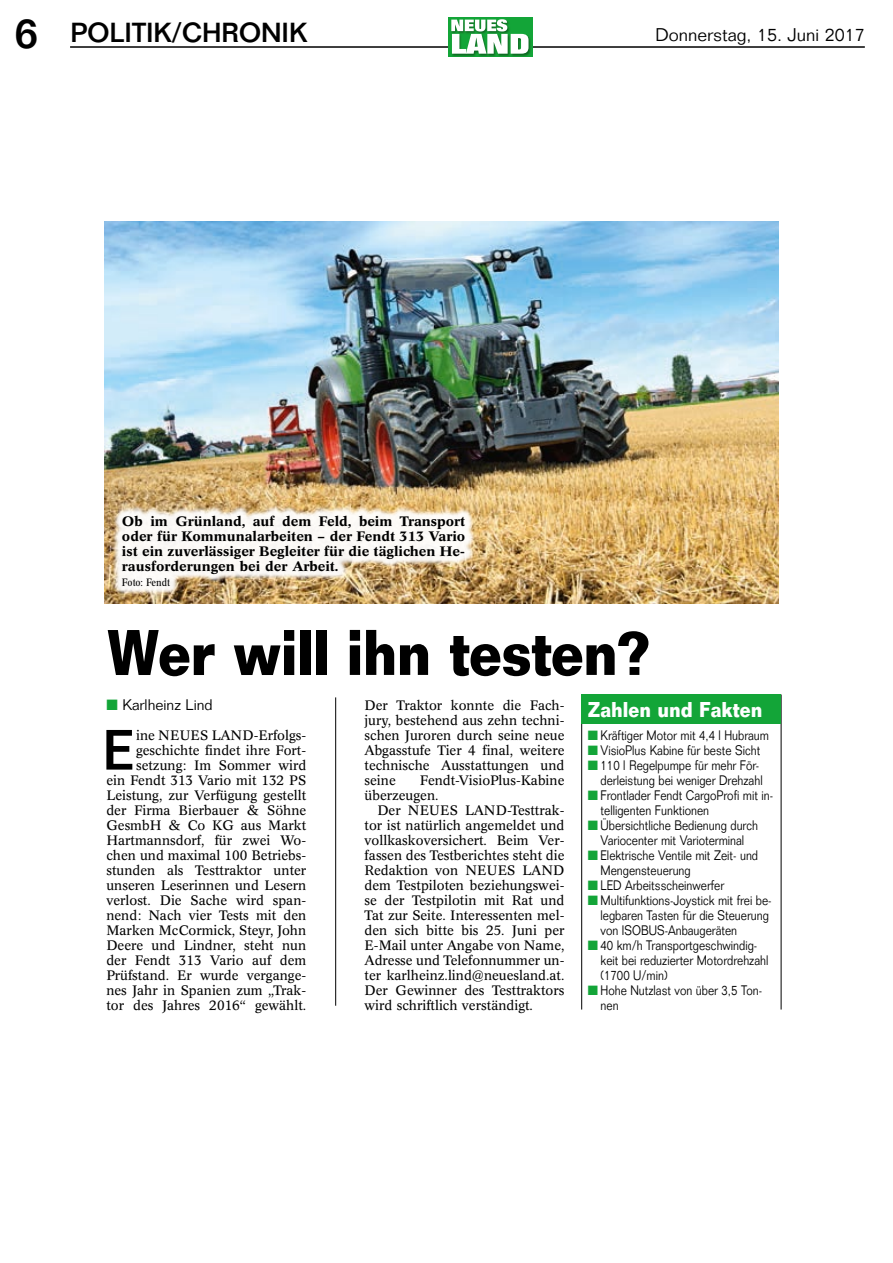
<style>
.page{position:relative;width:893px;height:1263px;background:#fff}
.page>*{position:absolute;margin:0;border:0;box-sizing:border-box;transform-origin:0 0}
.t1{font:700 63px "Folio Std";letter-spacing:-.015em;color:#000;scale:.85 1}
.t2{font:500 55.5px "Folio Std";color:#000}
.t3{font:500 27px "Folio Std";color:#000}
.t4{font:700 21px "Folio Std";color:#fff;scale:.85 1}
.t5{font:300 18px "Folio Std";color:#000}
.t6{font:300 15px "Folio Std";color:#000}
.t7{font:13.5px/15px "Concorde BE";color:#000;text-align:justify}
.t8{font:300 13.5px/15px "Folio Std";color:#000;scale:.85 1}
.t9{font:500 13.5px/15px "Concorde BE";color:#000;text-align:justify;scale:1.07 1}
.t10{font:condensed 10.5px "Concorde BE";color:#000;scale:1.07 1}
.s1{font-size:42px}
.s2{color:#13a538}
</style>
<div class="page">
<hr style="left:70px;top:46px;width:795px;height:2px;background:#000">
<div style="left:448px;top:18px;width:85px;height:39px;background:#13a538"></div>
<img style="left:452px;top:36px;width:79px;height:20px">
<svg style="left:451px;top:19px;width:77px;height:35px"></svg>
<img style="left:105px;top:221px;width:674px;height:382px">
<div style="left:112px;top:505px;width:363px;height:90px;background:#fff;opacity:.95"></div>
<hr style="left:581px;top:694px;width:1px;height:315px;background:#000">
<hr style="left:781px;top:694px;width:1px;height:315px;background:#000">
<div style="left:581px;top:694px;width:200px;height:30px;background:#13a538"></div>
<hr style="left:335px;top:697px;width:1px;height:309px;background:#000">
<h3 class="t3" style="left:14px;top:16px;width:294px"><span class="s1">6</span> POLITIK/CHRONIK</h3>
<h3 class="t5" style="left:655px;top:24px;width:211px">Donnerstag, 15. Juni 2017</h3>
<p class="t9" style="left:122px;top:514px;width:322px">Ob im Grünland, auf dem Feld, beim Transport oder für Kommunalarbeiten – der Fendt 313 Vario ist ein zuverlässiger Begleiter für die täglichen He&shy;rausforderungen bei der Arbeit.</p>
<p class="t10" style="left:122px;top:576px;width:46px">Foto: Fendt</p>
<h1 class="t1" style="left:105px;top:613px;width:643px">Wer will ihn testen?</h1>
<p class="t6" style="left:106px;top:695px;width:108px"><span class="s2">■</span> Karlheinz Lind</p>
<h2 class="t2" style="left:103px;top:717px;width:33px">E</h2>
<p class="t7" style="left:106px;top:728px;width:201px;text-align:right">ine NEUES LAND-Erfolgs&shy;geschichte findet ihre Fort&shy;setzung: Im Sommer wird<br>ein Fendt 313 Vario mit 132 PS<br>Leistung, zur Verfügung gestellt der Firma Bierbauer &amp; Söhne<br>GesmbH &amp; Co KG aus Markt<br>Hartmannsdorf, für zwei Wo&shy;chen und maximal 100 Betriebs&shy;stunden als Testtraktor unter unseren Leserinnen und Lesern verlost. Die Sache wird span&shy;nend: Nach vier Tests mit den<br>Marken McCormick, Steyr, John<br>Deere und Lindner, steht nun der Fendt 313 Vario auf dem<br>Prüfstand. Er wurde vergange&shy;nes Jahr in Spanien zum „Trak&shy;tor des Jahres 2016“ gewählt.</p>
<p class="t7" style="left:365px;top:697px;width:201px">Der Traktor konnte die Fach&shy;jury, bestehend aus zehn techni&shy;schen Juroren durch seine neue Abgasstufe Tier 4 final, weitere technische Ausstattungen und seine</p>
<p class="t7" style="left:365px;top:772px;width:201px;text-indent:55px">Fendt-VisioPlus-Kabine überzeugen.</p>
<p class="t7" style="left:365px;top:802px;width:201px;text-indent:13px">Der NEUES LAND-Testtrak&shy;tor ist natürlich angemeldet und vollkaskoversichert. Beim Ver&shy;fassen des Testberichtes steht die Redaktion von NEUES LAND dem Testpiloten beziehungswei&shy;se der Testpilotin mit Rat und Tat zur Seite. Interessenten mel&shy;den sich bitte bis 25. Juni per E-Mail unter Angabe von Name, Adresse und Telefonnummer un&shy;ter karlheinz.lind@neuesland.at.<br>Der Gewinner des Testtraktors wird schriftlich verständigt.</p>
<h3 class="t4" style="left:588px;top:696px;width:207px">Zahlen und Fakten</h3>
<p class="t8" style="left:588px;top:727px;width:215px"><span class="s2">■</span> Kräftiger Motor mit 4,4 l Hubraum</p>
<p class="t8" style="left:588px;top:742px;width:205px"><span class="s2">■</span> VisioPlus Kabine für beste Sicht</p>
<p class="t8" style="left:588px;top:757px;width:207px;text-align:right"><span class="s2">■</span> 110 l Regelpumpe für mehr För&shy;derleistung bei weniger Drehzahl</p>
<p class="t8" style="left:601px;top:787px;width:205px;text-indent:-13px"><span class="s2">■</span> Frontlader Fendt CargoProfi mit in&shy;telligenten Funktionen</p>
<p class="t8" style="left:588px;top:817px;width:202px;text-align:center"><span class="s2">■</span> Übersichtliche Bedienung durch<br>Variocenter mit Varioterminal</p>
<p class="t8" style="left:601px;top:847px;width:187px;text-indent:-13px"><span class="s2">■</span> Elektrische Ventile mit Zeit- und<br>Mengensteuerung</p>
<p class="t8" style="left:588px;top:877px;width:162px"><span class="s2">■</span> LED Arbeitsscheinwerfer</p>
<p class="t8" style="left:601px;top:892px;width:203px;text-indent:-13px"><span class="s2">■</span> Multifunktions-Joystick mit frei be&shy;legbaren Tasten für die Steuerung von ISOBUS-Anbaugeräten</p>
<p class="t8" style="left:601px;top:937px;width:199px;text-indent:-13px"><span class="s2">■</span> 40 km/h Transportgeschwindig&shy;keit bei reduzierter Motordrehzahl (1700 U/min)</p>
<p class="t8" style="left:601px;top:982px;width:191px;text-indent:-13px"><span class="s2">■</span> Hohe Nutzlast von über 3,5 Ton&shy;nen</p>
<h2 class="t2" style="left:661px;top:889px;width:33px">E</h2>
<p class="t7" style="left:665px;top:945px;width:201px">ein Fendt 313 Vario mit 132 PS</p>
</div>
